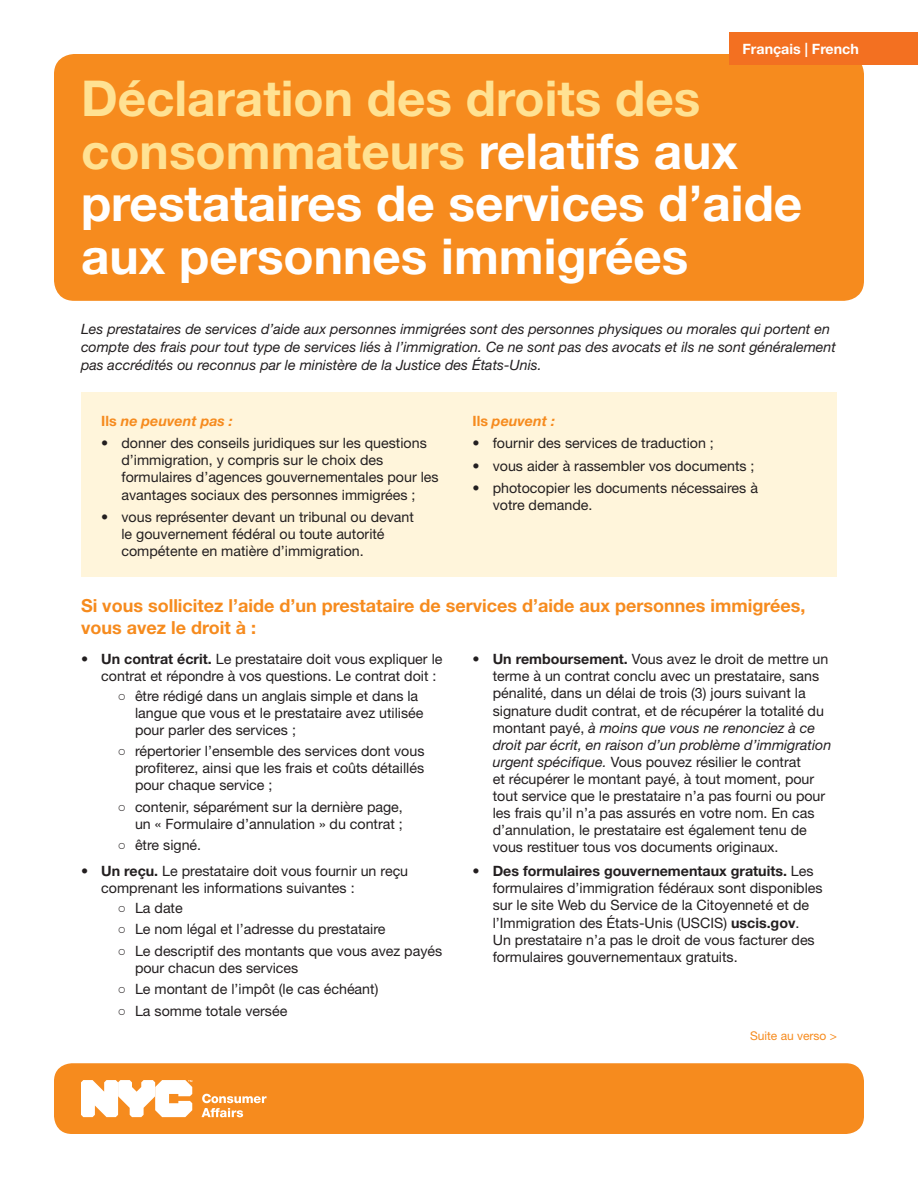
<style>
.page{position:relative;width:918px;height:1188px;background:#fff}
.page>*{position:absolute;margin:0;border:0;box-sizing:border-box;transform-origin:0 0}
.t1{font:700 49.5px/52.5px "Helvetica Neue LT Std";color:#fff}
.t2{font:700 18px/21.6px "Helvetica Neue LT Std";color:#f68b1e}
.t3{font:14.25px/17.1px "Helvetica Neue LT Std";color:#231f20}
.t4{font:italic 14.25px/18px "Helvetica Neue LT Std";color:#231f20}
.t5{font:italic 700 14.25px "Helvetica Neue LT Std";color:#f68b1e}
.t6{font:700 14.25px "Helvetica Neue LT Std";color:#fff}
.t7{font:12px "Helvetica Neue LT Std";color:#f68b1e}
.s1{color:#ffe293}
.s2{font-style:normal}
.s3{font-weight:700}
.s4{font-family:"Arial Narrow"}
.s5{font-style:italic}
</style>
<div class="page">
<div style="left:54px;top:54px;width:810px;height:247px;background:#f68b1e;border-radius:20px"></div>
<div style="left:81px;top:393px;width:756px;height:184px;background:#fff5db"></div>
<div style="left:54px;top:1063px;width:810px;height:71px;background:#f68b1e;border-radius:18px"></div>
<svg style="left:202px;top:1094px;width:65px;height:23px"></svg>
<svg style="left:81px;top:1080px;width:111px;height:37px"></svg>
<div style="left:729px;top:32px;width:189px;height:33px;background:#f37021"></div>
<p class="t6" style="left:742px;top:40px;width:118px">Français | French</p>
<h1 class="t1" style="left:81px;top:71px;width:723px"><span class="s1">Déclaration des droits des consommateurs</span> relatifs aux prestataires de services d’aide aux personnes immigrées</h1>
<p class="t4" style="left:81px;top:320px;width:757px">Les prestataires de services d’aide aux personnes immigrées sont des personnes physiques ou morales qui portent en compte des frais pour tout type de services liés à l’immigration. Ce ne sont pas des avocats et ils ne sont généralement pas accrédités ou reconnus par le ministère de la Justice des États-Unis.</p>
<p class="t5" style="left:101px;top:412px;width:133px"><span class="s2">Ils</span> ne peuvent pas :</p>
<p class="t3" style="left:121px;top:434px;width:319px;text-indent:-20px">• donner des conseils juridiques sur les questions d’immigration, y compris sur le choix des formulaires d’agences gouvernementales pour les avantages sociaux des personnes immigrées ;</p>
<p class="t3" style="left:121px;top:508px;width:294px;text-indent:-20px">• vous représenter devant un tribunal ou devant le gouvernement fédéral ou toute autorité compétente en matière d’immigration.</p>
<p class="t5" style="left:473px;top:412px;width:84px"><span class="s2">Ils</span> peuvent :</p>
<p class="t3" style="left:473px;top:434px;width:243px">• fournir des services de traduction ;</p>
<p class="t3" style="left:473px;top:457px;width:284px">• vous aider à rassembler vos documents ;</p>
<p class="t3" style="left:493px;top:479px;width:267px;text-indent:-20px">• photocopier les documents nécessaires à votre demande.</p>
<p class="t2" style="left:81px;top:594px;width:726px">Si vous sollicitez l’aide d’un prestataire de services d’aide aux personnes immigrées, vous avez le droit à :</p>
<p class="t3" style="left:101px;top:650px;width:343px;text-indent:-20px">• <span class="s3">Un contrat écrit.</span> Le prestataire doit vous expliquer le contrat et répondre à vos questions. Le contrat doit :</p>
<p class="t3" style="left:135px;top:687px;width:290px;text-indent:-16px"><span class="s4">○</span> être rédigé dans un anglais simple et dans la langue que vous et le prestataire avez utilisée pour parler des services ;</p>
<p class="t3" style="left:135px;top:742px;width:291px;text-align:justify;text-indent:-16px"><span class="s4">○</span> répertorier l’ensemble des services dont vous profiterez, ainsi que les frais et coûts détaillés pour chaque service ;</p>
<p class="t3" style="left:119px;top:798px;width:286px;text-align:right"><span class="s4">○</span> contenir, séparément sur la dernière page, un « Formulaire d’annulation » du contrat ;</p>
<p class="t3" style="left:119px;top:837px;width:84px"><span class="s4">○</span> être signé.</p>
<p class="t3" style="left:101px;top:863px;width:308px;text-indent:-20px">• <span class="s3">Un reçu.</span> Le prestataire doit vous fournir un reçu comprenant les informations suivantes :</p>
<p class="t3" style="left:119px;top:899px;width:65px"><span class="s4">○</span> La date</p>
<p class="t3" style="left:119px;top:920px;width:268px"><span class="s4">○</span> Le nom légal et l’adresse du prestataire</p>
<p class="t3" style="left:135px;top:942px;width:309px;text-indent:-16px"><span class="s4">○</span> Le descriptif des montants que vous avez payés pour chacun des services</p>
<p class="t3" style="left:119px;top:980px;width:261px"><span class="s4">○</span> Le montant de l’impôt (le cas échéant)</p>
<p class="t3" style="left:119px;top:1002px;width:170px"><span class="s4">○</span> La somme totale versée</p>
<p class="t3" style="left:493px;top:650px;width:340px;text-indent:-20px">• <span class="s3">Un remboursement.</span> Vous avez le droit de mettre un terme à un contrat conclu avec un prestataire, sans pénalité, dans un délai de trois (3) jours suivant la signature dudit contrat, et de récupérer la totalité du montant payé, <span class="s5">à moins que vous ne renonciez à ce droit par écrit, en raison d’un problème d’immigration urgent spécifique.</span> Vous pouvez résilier le contrat<br>et récupérer le montant payé, à tout moment, pour tout service que le prestataire n’a pas fourni ou pour les frais qu’il n’a pas assurés en votre nom. En cas d’annulation, le prestataire est également tenu de vous restituer tous vos documents originaux.</p>
<p class="t3" style="left:493px;top:862px;width:331px;text-indent:-20px">• <span class="s3">Des formulaires gouvernementaux gratuits.</span> Les formulaires d’immigration fédéraux sont disponibles sur le site Web du Service de la Citoyenneté et de l’Immigration des États-Unis (USCIS) <span class="s3">uscis.gov</span>.<br>Un prestataire n’a pas le droit de vous facturer des formulaires gouvernementaux gratuits.</p>
<p class="t7" style="left:750px;top:1028px;width:88px">Suite au verso &gt;</p>
</div>
